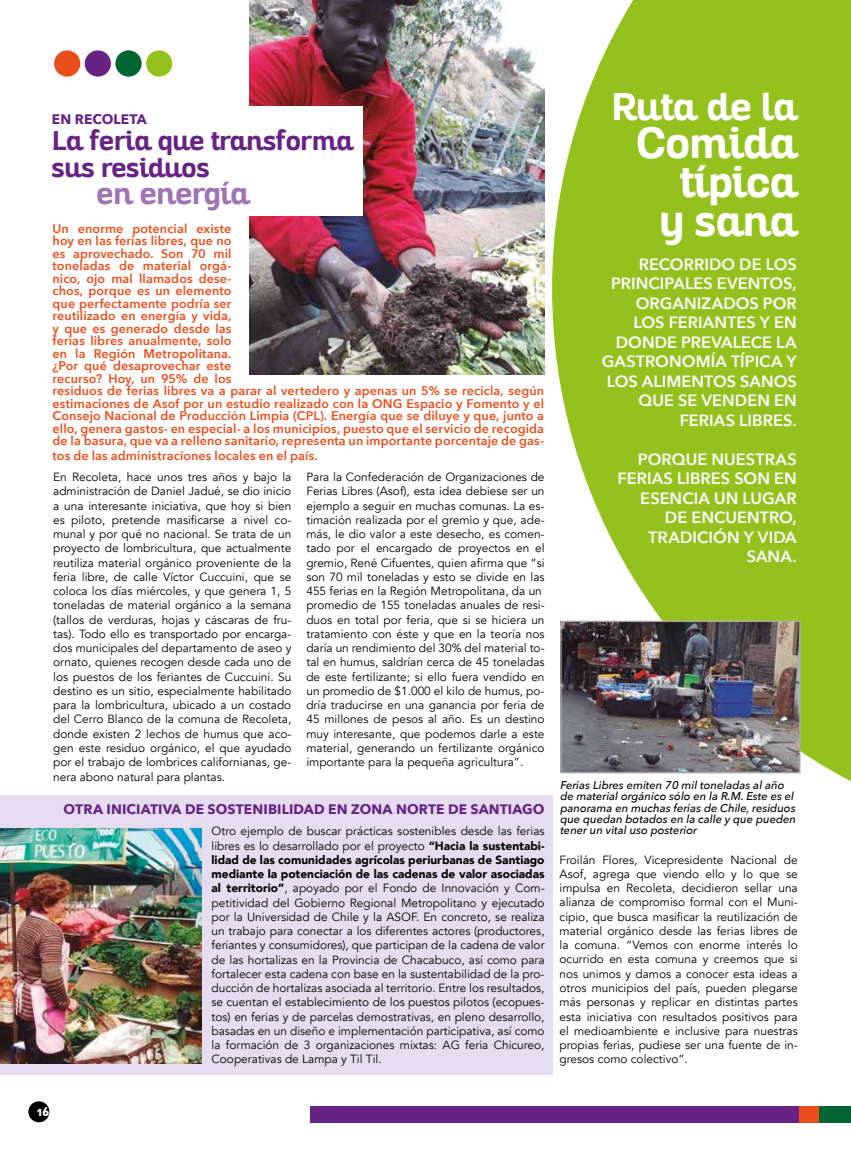
<style>
.page{position:relative;width:851px;height:1170px;background:#fff}
.page>*{position:absolute;margin:0;border:0;box-sizing:border-box;transform-origin:0 0}
.t1{font:700 42.5px/38.5px "Altair";color:#fff;text-align:right}
.t2{font:700 37.5px "Altair";color:#fff}
.t3{font:700 29.75px "Altair";color:#9e75b2}
.t4{font:700 26.25px/27px "Altair";color:#662383}
.t5{font:600 16.25px/19.5px "Avenir Next";letter-spacing:.005em;color:#fff;text-align:right}
.t6{font:700 13.75px "Avenir Next";letter-spacing:.005em;color:#662383}
.t7{font:600 12.5px/12.5px "Avenir Next";letter-spacing:.01em;color:#e94e1b}
.t8{font:12px "DIN Black Alternate";color:#fff}
.t9{font:11.88px/14.2px "Avenir";color:#000;text-align:justify}
.t10{font:italic 500 11.25px/11px "Avenir Next";color:#000}
.s1{font-weight:900}
</style>
<div class="page">
<div style="left:0;top:795px;width:552px;height:279px;background:#e5ddef"></div>
<svg style="left:552px;top:0;width:298px;height:781px;background:#a1c839"></svg>
<img style="left:562px;top:622px;width:236px;height:149px">
<div style="left:560px;top:620px;width:240px;height:153px;border:1px solid #b0b0b0"></div>
<img style="left:250px;top:0;width:294px;height:374px">
<div style="left:0;top:106px;width:362px;height:110px;background:#fff"></div>
<img style="left:0;top:828px;width:201px;height:235px">
<div style="left:310px;top:1106px;width:489px;height:16px;background:#662383"></div>
<div style="left:28px;top:1101px;width:21px;height:21px;background:#000;border-radius:50%"></div>
<div style="left:799px;top:1106px;width:20px;height:16px;background:#e94e1b"></div>
<div style="left:819px;top:1106px;width:31px;height:16px;background:#006533"></div>
<div style="left:146px;top:50px;width:26px;height:27px;background:#95c11f;border-radius:50%"></div>
<div style="left:115px;top:50px;width:27px;height:27px;background:#006533;border-radius:50%"></div>
<div style="left:85px;top:50px;width:26px;height:27px;background:#662383;border-radius:50%"></div>
<div style="left:54px;top:50px;width:26px;height:27px;background:#e94e1b;border-radius:50%"></div>
<p class="t6" style="left:52px;top:108px;width:96px">EN RECOLETA</p>
<h3 class="t4" style="left:52px;top:128px;width:303px">La feria que transforma sus residuos</h3>
<h3 class="t3" style="left:97px;top:174px;width:154px">en energía</h3>
<p class="t7" style="left:53px;top:222px;width:493px">Un enorme potencial existe<br>hoy en las ferias libres, que no<br>es aprovechado. Son 70 mil<br>toneladas de material orgá-<br>nico, ojo mal llamados dese-<br>chos, porque es un elemento<br>que perfectamente podría ser<br>reutilizado en energía y vida,<br>y que es generado desde las<br>ferias libres anualmente, solo<br>en la Región Metropolitana.<br>¿Por qué desaprovechar este<br>recurso? Hoy, un 95% de los<br>residuos de ferias libres va a parar al vertedero y apenas un 5% se recicla, según estimaciones de Asof por un estudio realizado con la ONG Espacio y Fomento y el Consejo Nacional de Producción Limpia (CPL). Energía que se diluye y que, junto a ello, genera gastos- en especial- a los municipios, puesto que el servicio de recogida de la basura, que va a relleno sanitario, representa un importante porcentaje de gas-</p>
<p class="t7" style="left:53px;top:449px;width:267px">tos de las administraciones locales en el país.</p>
<p class="t9" style="left:53px;top:470px;width:240px">En Recoleta, hace unos tres años y bajo la administración de Daniel Jadué, se dio inicio a una interesante iniciativa, que hoy si bien es piloto, pretende masificarse a nivel co&shy;munal y por qué no nacional. Se trata de un proyecto de lombricultura, que actualmente reutiliza material orgánico proveniente de la feria libre, de calle Víctor Cuccuini, que se coloca los días miércoles, y que genera 1, 5 toneladas de material orgánico a la semana (tallos de verduras, hojas y cáscaras de fru&shy;tas). Todo ello es transportado por encarga&shy;dos municipales del departamento de aseo y ornato, quienes recogen desde cada uno de los puestos de los feriantes de Cuccuini. Su destino es un sitio, especialmente habilitado para la lombricultura, ubicado a un costado del Cerro Blanco de la comuna de Recoleta, donde existen 2 lechos de humus que aco&shy;gen este residuo orgánico, el que ayudado por el trabajo de lombrices californianas, ge&shy;nera abono natural para plantas.</p>
<p class="t9" style="left:306px;top:470px;width:240px;text-align:left">Para la Confederación de Organizaciones de Ferias Libres (Asof), esta idea debiese ser un ejemplo a seguir en muchas comunas. La es&shy;timación realizada por el gremio y que, ade&shy;más, le dio valor a este desecho, es comen&shy;tado por el encargado de proyectos en el gremio, René Cifuentes, quien afirma que “si son 70 mil toneladas y esto se divide en las 455 ferias en la Región Metropolitana, da un promedio de 155 toneladas anuales de resi&shy;duos en total por feria, que si se hiciera un tratamiento con éste y que en la teoría nos daría un rendimiento del 30% del material to&shy;tal en humus, saldrían cerca de 45 toneladas de este fertilizante; si ello fuera vendido en un promedio de $1.000 el kilo de humus, po&shy;dría traducirse en una ganancia por feria de 45 millones de pesos al año. Es un destino muy interesante, que podemos darle a este material, generando un fertilizante orgánico importante para la pequeña agricultura”.</p>
<p class="t6" style="left:64px;top:797px;width:482px">OTRA INICIATIVA DE SOSTENIBILIDAD EN ZONA NORTE DE SANTIAGO</p>
<p class="t9" style="left:211px;top:824px;width:334px">Otro ejemplo de buscar prácticas sostenibles desde las ferias libres es lo desarrollado por el proyecto <span class="s1">“Hacia la sustentabi&shy;lidad de las comunidades agrícolas periurbanas de Santiago mediante la potenciación de las cadenas de valor asociadas al territorio”</span>, apoyado por el Fondo de Innovación y Com&shy;petitividad del Gobierno Regional Metropolitano y ejecutado por la Universidad de Chile y la ASOF. En concreto, se realiza un trabajo para conectar a los diferentes actores (productores, feriantes y consumidores), que participan de la cadena de valor de las hortalizas en la Provincia de Chacabuco, así como para fortalecer esta cadena con base en la sustentabilidad de la pro&shy;ducción de hortalizas asociada al territorio. Entre los resultados, se cuentan el establecimiento de los puestos pilotos (ecopues&shy;tos) en ferias y de parcelas demostrativas, en pleno desarrollo, basadas en un diseño e implementación participativa, así como la formación de 3 organizaciones mixtas: AG feria Chicureo, Cooperativas de Lampa y Til Til.</p>
<h2 class="t2" style="left:611px;top:82px;width:188px">Ruta de la</h2>
<h1 class="t1" style="left:636px;top:125px;width:163px">Comida típica<br>y sana</h1>
<h3 class="t5" style="left:601px;top:254px;width:196px">RECORRIDO DE LOS<br>PRINCIPALES EVENTOS,<br>ORGANIZADOS POR<br>LOS FERIANTES Y EN<br>DONDE PREVALECE LA<br>GASTRONOMÍA TÍPICA Y<br>LOS ALIMENTOS SANOS<br>QUE SE VENDEN EN<br>FERIAS LIBRES.</h3>
<h3 class="t5" style="left:617px;top:449px;width:181px">PORQUE NUESTRAS<br>FERIAS LIBRES SON EN<br>ESENCIA UN LUGAR<br>DE ENCUENTRO,<br>TRADICIÓN Y VIDA<br>SANA.</h3>
<p class="t10" style="left:560px;top:779px;width:237px">Ferias Libres emiten 70 mil toneladas al año de material orgánico sólo en la R.M. Este es el panorama en muchas ferias de Chile, residuos que quedan botados en la calle y que pueden tener un vital uso posterior</p>
<p class="t9" style="left:559px;top:852px;width:240px">Froilán Flores, Vicepresidente Nacional de Asof, agrega que viendo ello y lo que se impulsa en Recoleta, decidieron sellar una alianza de compromiso formal con el Muni&shy;cipio, que busca masificar la reutilización de material orgánico desde las ferias libres de la comuna. “Vemos con enorme interés lo ocurrido en esta comuna y creemos que si nos unimos y damos a conocer esta ideas a otros municipios del país, pueden plegarse más personas y replicar en distintas partes esta iniciativa con resultados positivos para el medioambiente e inclusive para nuestras propias ferias, pudiese ser una fuente de in&shy;gresos como colectivo”.</p>
<p class="t8" style="left:37px;top:1103px;width:14px">16</p>
</div>
